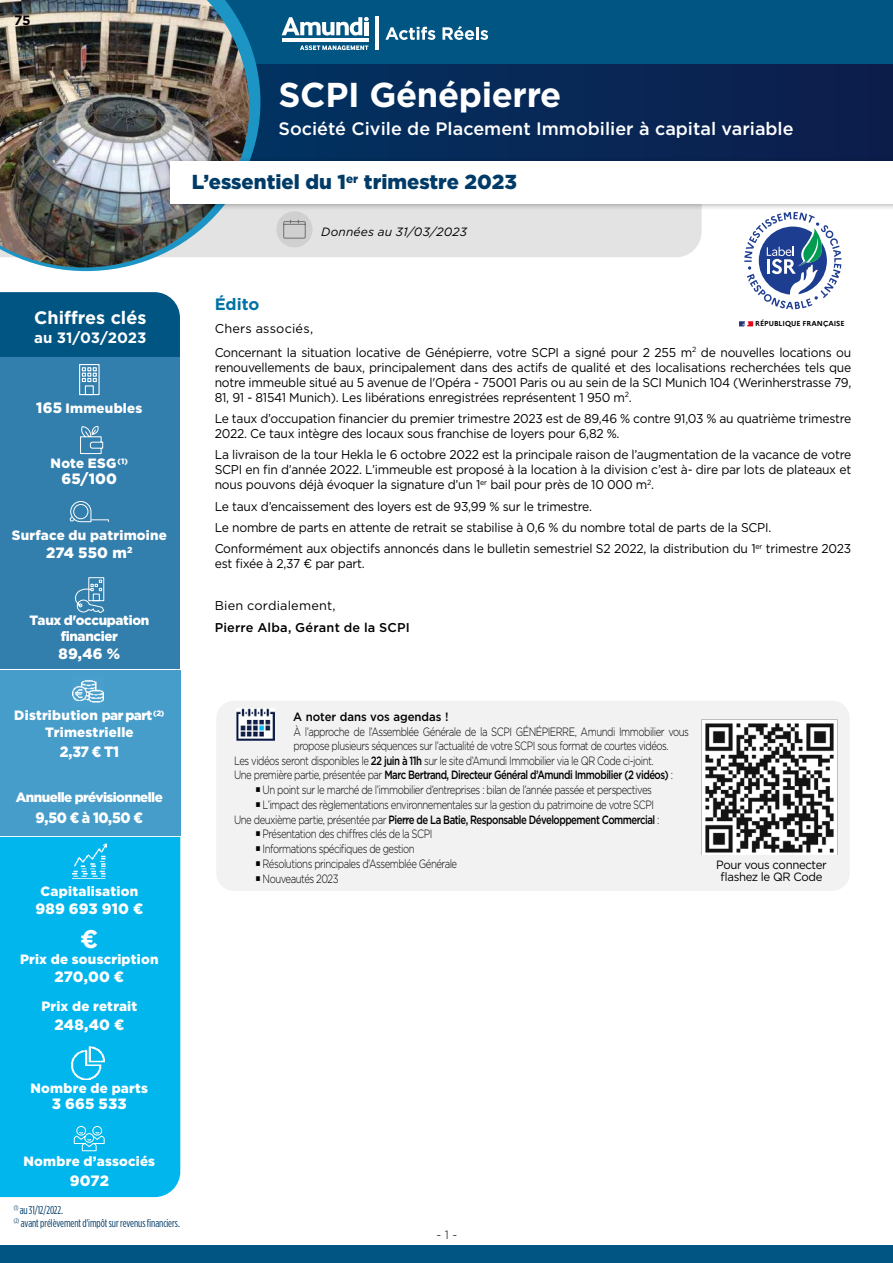
<style>
.page{position:relative;width:893px;height:1263px;background:#fff}
.page>*{position:absolute;margin:0;border:0;box-sizing:border-box;transform-origin:0 0}
.t1{font:700 34.5px "Gotham";letter-spacing:-.01em;color:#fff}
.t2{font:700 25.5px "Gotham";color:#fff}
.t3{font:900 20.25px "Gotham";color:#003b68}
.t4{font:500 18px "Gotham";color:#fff}
.t5{font:700 18px "Gotham";color:#fff}
.t6{font:700 16.5px "Gotham";letter-spacing:-.005em;color:#0072a3}
.t7{font:900 15px "Gotham";letter-spacing:.01em;color:#fff}
.t8{font:900 15px "Gotham";letter-spacing:.01em;color:#fff;scale:.93 1}
.t9{font:700 15px "Gotham";color:#fff}
.t10{font:900 13.5px/16.2px "Gotham";letter-spacing:.015em;color:#fff;text-align:center}
.t11{font:900 13.5px/16.2px "Gotham";letter-spacing:-.025em;color:#fff;text-align:center}
.t12{font:900 13.5px "Gotham";letter-spacing:-.04em;color:#fff}
.t13{font:700 13.5px "Gotham";color:#000}
.t14{font:12.75px/15px "Gotham";letter-spacing:-.02em;color:#000;text-align:justify;scale:.95 1}
.t15{font:12.75px/23.5px "Gotham";letter-spacing:-.02em;color:#000}
.t16{font:500 12.75px "Gotham";letter-spacing:.015em;color:#000}
.t17{font:12.75px "Gotham";letter-spacing:.015em;color:#000}
.t18{font:300 12px/14.7px "Gotham";letter-spacing:-.05em;color:#000;scale:.8 1}
.t19{font:12px/12px "Gotham";letter-spacing:-.03em;color:#000;text-align:center;scale:.95 1}
.t20{font:500 12px "Gotham";color:#000;scale:.95 1}
.t21{font:italic 12px "Gotham";letter-spacing:.02em;color:#000}
.t22{font:300 12px "Gotham";letter-spacing:-.05em;color:#000}
.t23{font:11.25px/13.5px "Gotham Condensed";letter-spacing:-.005em;color:#003b68}
.t24{font:700 7.2px "Marianne";color:#000}
.s1{font-size:15px}
.s2{font-weight:500}
</style>
<div class="page">
<svg style="left:739px;top:321px;width:14px;height:5px"></svg>
<svg style="left:744px;top:212px;width:97px;height:97px"></svg>
<div style="left:216px;top:701px;width:634px;height:190px;background:#f2f2f2;border-radius:18px"></div>
<img style="left:236px;top:709px;width:38px;height:31px">
<img style="left:701px;top:719px;width:137px;height:136px">
<div style="left:0;top:1246px;width:893px;height:17px;background:#005583"></div>
<div style="left:260px;top:211px;width:442px;height:46px;background:#e3e3e3"></div>
<div style="left:0;top:0;width:893px;height:179px;background:#082856"></div>
<div style="left:0;top:0;width:893px;height:64px;background:#005583"></div>
<svg style="left:48px;top:42px;width:212px;height:229px"></svg>
<img style="left:0;top:0;width:249px;height:267px">
<svg style="left:282px;top:17px;width:87px;height:19px"></svg>
<hr style="left:364px;top:22px;width:4px;height:13px;background:#fff">
<hr style="left:282px;top:39px;width:86px;height:3px;background:#fff">
<svg style="left:300px;top:45px;width:68px;height:5px"></svg>
<hr style="left:375px;top:17px;width:4px;height:33px;background:#fff">
<svg style="left:385px;top:27px;width:50px;height:13px"></svg>
<svg style="left:442px;top:26px;width:46px;height:14px"></svg>
<div style="left:164px;top:156px;width:729px;height:55px;background:#000;opacity:.3"></div>
<div style="left:170px;top:162px;width:723px;height:42px;background:#fff"></div>
<div style="left:276px;top:211px;width:37px;height:36px;background:#d0d0d0;border-radius:50%"></div>
<svg style="left:283px;top:219px;width:23px;height:20px"></svg>
<div style="left:0;top:670px;width:181px;height:166px;background:#469dca"></div>
<div style="left:0;top:356px;width:180px;height:313px;background:#327eac"></div>
<div style="left:0;top:292px;width:180px;height:65px;background:#005583"></div>
<div style="left:0;top:837px;width:180px;height:360px;background:#00b6ed"></div>
<div style="left:79px;top:364px;width:21px;height:31px;border:1px solid #fff"></div>
<svg style="left:81px;top:367px;width:16px;height:29px"></svg>
<svg style="left:69px;top:501px;width:40px;height:22px"></svg>
<div style="left:88px;top:577px;width:16px;height:24px;border:1px solid #fff"></div>
<svg style="left:75px;top:579px;width:30px;height:34px"></svg>
<img style="left:72px;top:844px;width:34px;height:34px">
<svg style="left:80px;top:425px;width:24px;height:29px"></svg>
<img style="left:72px;top:680px;width:31px;height:23px">
<img style="left:71px;top:1046px;width:34px;height:33px">
<svg style="left:73px;top:1125px;width:32px;height:27px"></svg>
<p class="t13" style="left:14px;top:11px;width:18px">75</p>
<h1 class="t1" style="left:279px;top:72px;width:284px">SCPI Génépierre</h1>
<h3 class="t4" style="left:279px;top:117px;width:517px">Société Civile de Placement Immobilier à capital variable</h3>
<h3 class="t3" style="left:192px;top:168px;width:327px">L’essentiel du 1<sup>er</sup> trimestre 2023</h3>
<p class="t21" style="left:321px;top:224px;width:148px">Données au 31/03/2023</p>
<h3 class="t5" style="left:34px;top:305px;width:114px">Chiffres clés</h3>
<p class="t9" style="left:34px;top:328px;width:114px">au 31/03/2023</p>
<p class="t10" style="left:36px;top:400px;width:108px"><span class="s1">165</span> Immeubles</p>
<p class="t10" style="left:51px;top:455px;width:79px">Note ESG <sup>(1)</sup></p>
<p class="t7" style="left:62px;top:468px;width:57px">65/100</p>
<p class="t10" style="left:12px;top:527px;width:157px">Surface du patrimoine</p>
<p class="t7" style="left:46px;top:542px;width:88px">274 550 m<sup>2</sup></p>
<p class="t11" style="left:29px;top:612px;width:121px">Taux d'occupation financier</p>
<p class="t7" style="left:58px;top:644px;width:63px">89,46 %</p>
<p class="t10" style="left:14px;top:707px;width:152px">Distribution par part <sup>(2)<br></sup>Trimestrielle</p>
<p class="t8" style="left:60px;top:742px;width:65px">2,37 € T1</p>
<p class="t12" style="left:16px;top:788px;width:148px">Annuelle prévisionnelle</p>
<p class="t8" style="left:36px;top:807px;width:117px">9,50 € à 10,50 €</p>
<p class="t10" style="left:41px;top:883px;width:99px">Capitalisation</p>
<p class="t7" style="left:35px;top:899px;width:109px">989 693 910 €</p>
<h2 class="t2" style="left:80px;top:922px;width:20px">€</h2>
<p class="t10" style="left:20px;top:951px;width:140px">Prix de souscription</p>
<p class="t7" style="left:55px;top:966px;width:71px">270,00 €</p>
<p class="t10" style="left:41px;top:998px;width:97px">Prix de retrait</p>
<p class="t7" style="left:54px;top:1015px;width:71px">248,40 €</p>
<p class="t10" style="left:31px;top:1080px;width:119px">Nombre de parts</p>
<p class="t7" style="left:52px;top:1094px;width:76px">3 665 533</p>
<p class="t10" style="left:24px;top:1153px;width:133px">Nombre d’associés</p>
<p class="t7" style="left:70px;top:1170px;width:41px">9072</p>
<p class="t23" style="left:14px;top:1203px;width:168px"><sup>(1)</sup> au 31/12/2022.<br><sup>(2)</sup> avant prélèvement d'impôt sur revenus financiers.</p>
<p class="t6" style="left:215px;top:293px;width:46px">Édito</p>
<p class="t15" style="left:215px;top:316px;width:638px">Chers associés,<br>Concernant la situation locative de Génépierre, votre SCPI a signé pour 2 255 m<sup>2</sup> de nouvelles locations ou</p>
<p class="t14" style="left:215px;top:359px;width:672px">renouvellements de baux, principalement dans des actifs de qualité et des localisations recherchées tels que notre immeuble situé au 5 avenue de l'Opéra - 75001 Paris ou au sein de la SCI Munich 104 (Werinherstrasse 79, 81, 91 - 81541 Munich). Les libérations enregistrées représentent 1 950 m<sup>2</sup>.</p>
<p class="t14" style="left:215px;top:411px;width:672px">Le taux d’occupation financier du premier trimestre 2023 est de 89,46 % contre 91,03 % au quatrième trimestre<br>2022. Ce taux intègre des locaux sous franchise de loyers pour 6,82 %.</p>
<p class="t14" style="left:215px;top:447px;width:672px">La livraison de la tour Hekla le 6 octobre 2022 est la principale raison de l’augmentation de la vacance de votre SCPI en fin d’année 2022. L’immeuble est proposé à la location à la division c’est à- dire par lots de plateaux et nous pouvons déjà évoquer la signature d’un 1<sup>er</sup> bail pour près de 10 000 m<sup>2</sup>.</p>
<p class="t14" style="left:215px;top:495px;width:672px;line-height:21.5px;text-align:left">Le taux d’encaissement des loyers est de 93,99 % sur le trimestre.<br>Le nombre de parts en attente de retrait se stabilise à 0,6 % du nombre total de parts de la SCPI.<br>Conformément aux objectifs annoncés dans le bulletin semestriel S2 2022, la distribution du 1<sup>er</sup> trimestre 2023</p>
<p class="t14" style="left:215px;top:556px;width:159px">est fixée à 2,37 € par part.</p>
<p class="t17" style="left:215px;top:598px;width:122px">Bien cordialement,</p>
<p class="t16" style="left:215px;top:619px;width:197px">Pierre Alba, Gérant de la SCPI</p>
<p class="t24" style="left:755px;top:318px;width:91px">RÉPUBLIQUE FRANÇAISE</p>
<p class="t20" style="left:293px;top:708px;width:165px">A noter dans vos agendas !</p>
<p class="t18" style="left:294px;top:725px;width:496px;line-height:13.5px">À l’approche de l’Assemblée Générale de la SCPI GÉNÉPIERRE, Amundi Immobilier vous propose plusieurs séquences sur l’actualité de votre SCPI sous format de courtes vidéos.</p>
<p class="t18" style="left:234px;top:753px;width:550px">Les vidéos seront disponibles le <span class="s2">22 juin à 11h</span> sur le site d’Amundi Immobilier via le QR Code ci-joint.<br>Une première partie, présentée par <span class="s2">Marc Bertrand, Directeur Général d’Amundi Immobilier (2 vidéos)</span> :</p>
<p class="t18" style="left:255px;top:782px;width:497px">○ Un point sur le marché de l’immobilier d’entreprises : bilan de l’année passée et perspectives</p>
<p class="t18" style="left:234px;top:797px;width:533px;text-indent:21px">○ L’impact des règlementations environnementales sur la gestion du patrimoine de votre SCPI<br>Une deuxième partie, présentée par <span class="s2">Pierre de La Batie, Responsable Développement Commercial</span> :</p>
<p class="t18" style="left:255px;top:826px;width:223px">○ Présentation des chiffres clés de la SCPI</p>
<p class="t18" style="left:255px;top:841px;width:201px">○ Informations spécifiques de gestion</p>
<p class="t18" style="left:255px;top:856px;width:254px">○ Résolutions principales d’Assemblée Générale</p>
<p class="t18" style="left:255px;top:871px;width:106px">○ Nouveautés 2023</p>
<p class="t19" style="left:716px;top:858px;width:118px">Pour vous connecter flashez le QR Code</p>
<p class="t22" style="left:436px;top:1227px;width:23px">- 1 -</p>
</div>
